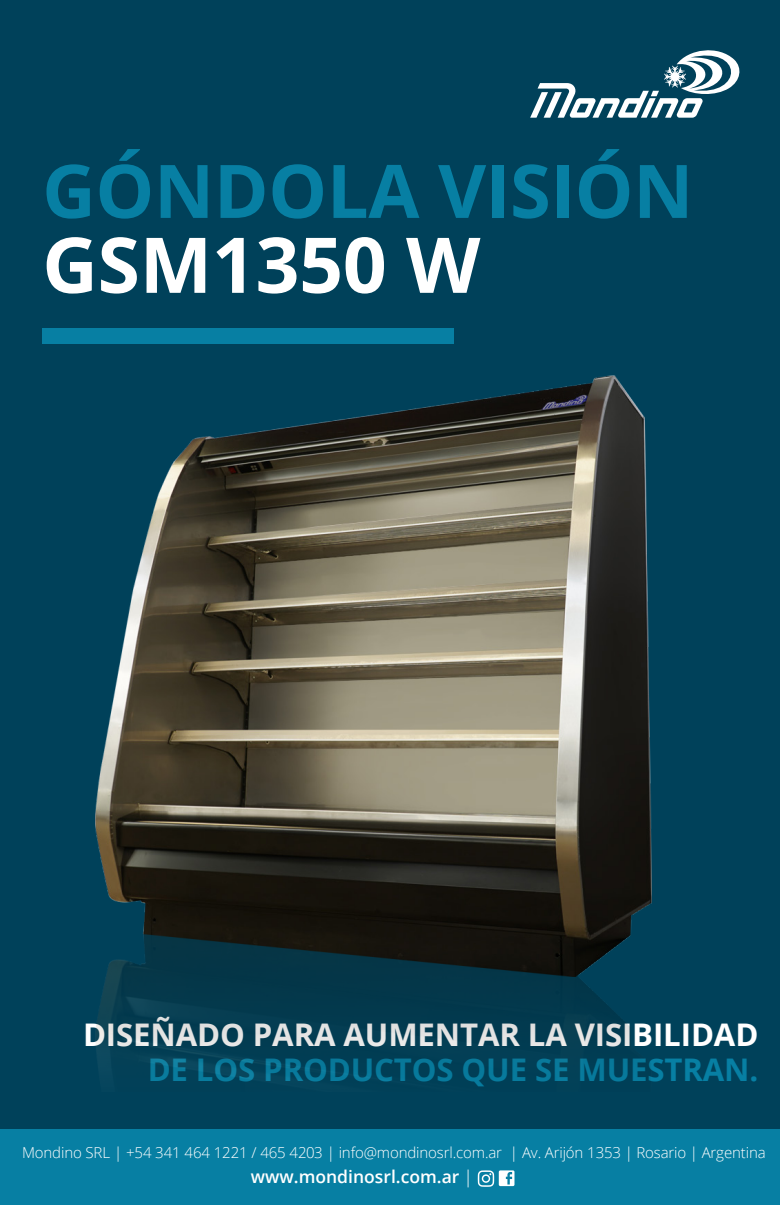
<style>
.page{position:relative;width:780px;height:1205px;background:#00415a}
.page>*{position:absolute;margin:0;border:0;box-sizing:border-box;transform-origin:0 0}
.t1{font:700 76.88px "Open Sans";letter-spacing:-.005em;color:#fff}
.t2{font:700 74px "Open Sans";letter-spacing:-.005em;color:#077fa3}
.t3{font:700 31.12px "Open Sans";letter-spacing:-.005em;color:#fff}
.t4{font:700 31.12px "Open Sans";letter-spacing:-.005em;color:#077fa3}
.t5{font:600 17.5px "Open Sans";color:#fff}
.t6{font:300 15px "Open Sans";letter-spacing:-.01em;color:#fff}
.s1{font-weight:300}
</style>
<div class="page">
<svg style="left:530px;top:50px;width:210px;height:68px"></svg>
<div style="left:42px;top:328px;width:411px;height:16px;background:#077fa3"></div>
<div style="left:0;top:1130px;width:780px;height:75px;background:#077fa3"></div>
<svg style="left:477px;top:1170px;width:37px;height:17px"></svg>
<img style="left:95px;top:375px;width:557px;height:698px">
<h2 class="t2" style="left:42px;top:139px;width:652px">GÓNDOLA VISIÓN</h2>
<h1 class="t1" style="left:42px;top:211px;width:440px">GSM1350 W</h1>
<h3 class="t3" style="left:83px;top:1013px;width:676px">DISEÑADO PARA AUMENTAR LA VISIBILIDAD</h3>
<h3 class="t4" style="left:148px;top:1048px;width:612px">DE LOS PRODUCTOS QUE SE MUESTRAN.</h3>
<p class="t6" style="left:22px;top:1142px;width:745px">Mondino SRL | +54 341 464 1221 / 465 4203 | info@mondinosrl.com.ar | Av. Arijón 1353 | Rosario | Argentina</p>
<p class="t5" style="left:251px;top:1164px;width:223px">www.mondinosrl.com.ar <span class="s1">|</span></p>
</div>
